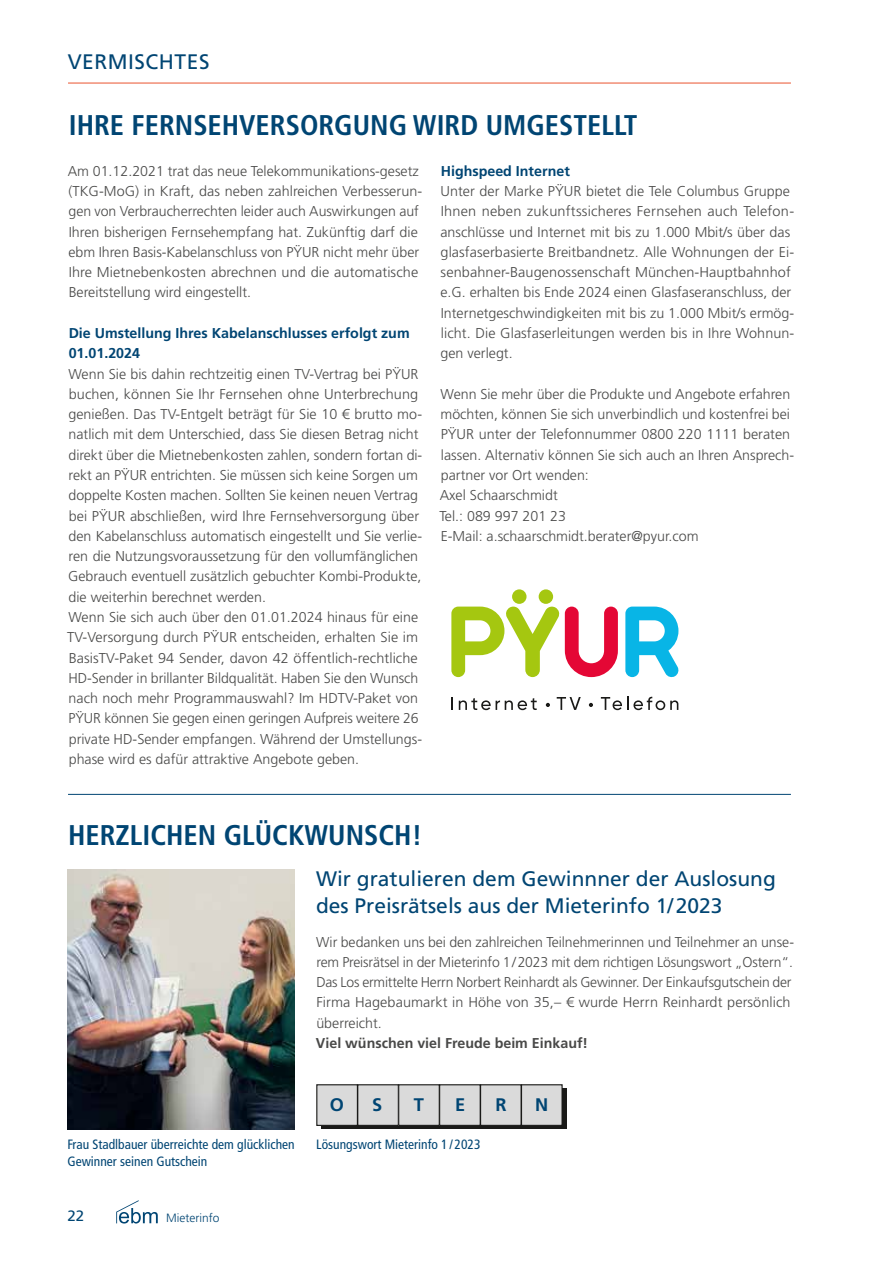
<style>
.page{position:relative;width:893px;height:1263px;background:#fff}
.page>*{position:absolute;margin:0;border:0;box-sizing:border-box;transform-origin:0 0}
.t1{font:700 condensed 28.5px "Frutiger LT Std";color:#004573}
.t2{font:21px/27px "Frutiger LT Std";color:#004573}
.t3{font:700 18.15px "Frutiger LT Std";color:#004573}
.t4{font:15px "Frutiger LT Std";color:#004573}
.t5{font:300 14.25px/20.2px "Frutiger LT Std";color:#494948}
.t6{font:700 14.25px/20.2px "Frutiger LT Std";color:#004573}
.t7{font:700 14.25px "Frutiger LT Std";color:#494948}
.t8{font:condensed 13.5px/16.2px "Frutiger LT Std";color:#004573}
.t9{font:300 12px "Frutiger LT Std";color:#004573}
</style>
<div class="page">
<hr style="left:68px;top:83px;width:723px;height:1px;background:#ea532e">
<svg style="left:116px;top:1200px;width:42px;height:23px"></svg>
<hr style="left:68px;top:794px;width:723px;height:1px;background:#004573">
<img style="left:67px;top:869px;width:228px;height:260px">
<div style="left:321px;top:1088px;width:41px;height:41px;background:#1a1a18"></div>
<div style="left:362px;top:1088px;width:41px;height:41px;background:#1a1a18"></div>
<div style="left:403px;top:1088px;width:41px;height:41px;background:#1a1a18"></div>
<div style="left:444px;top:1088px;width:41px;height:41px;background:#1a1a18"></div>
<div style="left:485px;top:1088px;width:41px;height:41px;background:#1a1a18"></div>
<div style="left:526px;top:1088px;width:41px;height:41px;background:#1a1a18"></div>
<div style="left:317px;top:1085px;width:40px;height:40px;background:#dadada"></div>
<div style="left:316px;top:1084px;width:42px;height:42px;border:1px solid #1a1a18"></div>
<div style="left:358px;top:1085px;width:40px;height:40px;background:#dadada"></div>
<div style="left:357px;top:1084px;width:42px;height:42px;border:1px solid #1a1a18"></div>
<div style="left:399px;top:1085px;width:40px;height:40px;background:#dadada"></div>
<div style="left:398px;top:1084px;width:42px;height:42px;border:1px solid #1a1a18"></div>
<div style="left:440px;top:1085px;width:40px;height:40px;background:#dadada"></div>
<div style="left:439px;top:1084px;width:42px;height:42px;border:1px solid #1a1a18"></div>
<div style="left:481px;top:1085px;width:40px;height:40px;background:#dadada"></div>
<div style="left:480px;top:1084px;width:42px;height:42px;border:1px solid #1a1a18"></div>
<div style="left:521px;top:1085px;width:41px;height:40px;background:#dadada"></div>
<div style="left:521px;top:1084px;width:42px;height:42px;border:1px solid #1a1a18"></div>
<svg style="left:565px;top:607px;width:53px;height:70px"></svg>
<div style="left:512px;top:589px;width:14px;height:15px;background:#a5c710;border-radius:50%"></div>
<div style="left:539px;top:589px;width:14px;height:15px;background:#a5c710;border-radius:50%"></div>
<svg style="left:625px;top:607px;width:53px;height:71px"></svg>
<svg style="left:451px;top:607px;width:108px;height:70px"></svg>
<svg style="left:451px;top:697px;width:2px;height:13px"></svg>
<svg style="left:459px;top:698px;width:78px;height:12px"></svg>
<svg style="left:546px;top:703px;width:4px;height:4px"></svg>
<svg style="left:557px;top:697px;width:24px;height:13px"></svg>
<svg style="left:589px;top:703px;width:4px;height:4px"></svg>
<svg style="left:601px;top:696px;width:77px;height:14px"></svg>
<h2 class="t2" style="left:68px;top:48px;width:54px">Ve rmischtes</h2>
<h1 class="t1" style="left:69px;top:108px;width:570px">IHRE FERNSEHVERSORGUNG WIRD UMGESTELLT</h1>
<p class="t5" style="left:68px;top:161px;width:356px">Am 01.12.2021 trat das neue Telekommunikations-gesetz (TKG-MoG) in Kraft, das neben zahlreichen Verbesserun&shy;gen von Verbraucherrechten leider auch Auswirkungen auf Ihren bisherigen Fernsehempfang hat. Zukünftig darf die ebm Ihren Basis-Kabelanschluss von PŸUR nicht mehr über Ihre Mietnebenkosten abrechnen und die automatische Bereitstellung wird eingestellt.</p>
<p class="t6" style="left:69px;top:323px;width:342px">Die Umstellung Ihres Kabelanschlusses erfolgt zum<br>01.01.2024</p>
<p class="t5" style="left:67px;top:364px;width:356px">Wenn Sie bis dahin rechtzeitig einen TV-Vertrag bei PŸUR buchen, können Sie Ihr Fernsehen ohne Unterbrechung genießen. Das TV-Entgelt beträgt für Sie 10 € brutto mo&shy;natlich mit dem Unterschied, dass Sie diesen Betrag nicht direkt über die Mietnebenkosten zahlen, sondern fortan di&shy;rekt an PŸUR entrichten. Sie müssen sich keine Sorgen um doppelte Kosten machen. Sollten Sie keinen neuen Vertrag bei PŸUR abschließen, wird Ihre Fernsehversorgung über den Kabelanschluss automatisch eingestellt und Sie verlie&shy;ren die Nutzungsvoraussetzung für den vollumfänglichen Gebrauch eventuell zusätzlich gebuchter Kombi-Produkte, die weiterhin berechnet werden.<br>Wenn Sie sich auch über den 01.01.2024 hinaus für eine TV-Versorgung durch PŸUR entscheiden, erhalten Sie im BasisTV-Paket 94 Sender, davon 42 öffentlich-rechtliche HD-Sender in brillanter Bildqualität. Haben Sie den Wunsch nach noch mehr Programmauswahl? Im HDTV-Paket von PŸUR können Sie gegen einen geringen Aufpreis weitere 26 private HD-Sender empfangen. Während der Umstellungs&shy;phase wird es dafür attraktive Angebote geben.</p>
<p class="t6" style="left:441px;top:161px;width:131px">Highspeed Internet</p>
<p class="t5" style="left:440px;top:181px;width:355px">Unter der Marke PŸUR bietet die Tele Columbus Gruppe Ihnen neben zukunftssicheres Fernsehen auch Telefon&shy;anschlüsse und Internet mit bis zu 1.000 Mbit/s über das glasfaserbasierte Breitbandnetz. Alle Wohnungen der Ei&shy;senbahner-Baugenossenschaft München-Hauptbahnhof e.G. erhalten bis Ende 2024 einen Glasfaseranschluss, der Internetgeschwindigkeiten mit bis zu 1.000 Mbit/s ermög&shy;licht. Die Glasfaserleitungen werden bis in Ihre Wohnun&shy;gen verlegt.</p>
<p class="t5" style="left:439px;top:384px;width:356px">Wenn Sie mehr über die Produkte und Angebote erfahren möchten, können Sie sich unverbindlich und kostenfrei bei PŸUR unter der Telefonnummer 0800 220 1111 beraten lassen. Alternativ können Sie sich auch an Ihren Ansprech&shy;partner vor Ort wenden:<br>Axel Schaarschmidt<br>Tel.: 089 997 201 23<br>E-Mail: a.schaarschmidt.berater@pyur.com</p>
<h1 class="t1" style="left:68px;top:818px;width:356px">HERZLICHEN GLÜCKWUNSCH!</h1>
<h2 class="t2" style="left:316px;top:865px;width:461px">Wir gratulieren dem Gewinnner der Auslosung des Preisrätsels aus der Mieterinfo 1/2023</h2>
<p class="t5" style="left:316px;top:932px;width:480px">Wir bedanken uns bei den zahlreichen Teilnehmerinnen und Teilnehmer an unse&shy;rem Preisrätsel in der Mieterinfo 1/2023 mit dem richtigen Lösungswort „Ostern“.<br>Das Los ermittelte Herrn Norbert Reinhardt als Gewinner. Der Einkaufsgutschein der Firma Hagebaumarkt in Höhe von 35,– € wurde Herrn Reinhardt persönlich überreicht.</p>
<p class="t7" style="left:316px;top:1034px;width:274px">Viel wünschen viel Freude beim Einkauf!</p>
<p class="t8" style="left:67px;top:1137px;width:229px">Frau Stadlbauer überreichte dem glücklichen<br>Gewinner seinen Gutschein</p>
<p class="t4" style="left:67px;top:1207px;width:18px">22</p>
<p class="t9" style="left:166px;top:1210px;width:55px">Mieterinfo</p>
<p class="t3" style="left:330px;top:1094px;width:16px">O</p>
<p class="t3" style="left:372px;top:1094px;width:12px">S</p>
<p class="t3" style="left:414px;top:1094px;width:12px">T</p>
<p class="t3" style="left:455px;top:1094px;width:12px">E</p>
<p class="t3" style="left:495px;top:1094px;width:13px">R</p>
<p class="t3" style="left:535px;top:1094px;width:15px">N</p>
<p class="t8" style="left:316px;top:1137px;width:166px">Lösungswort Mieterinfo 1 / 2023</p>
</div>
